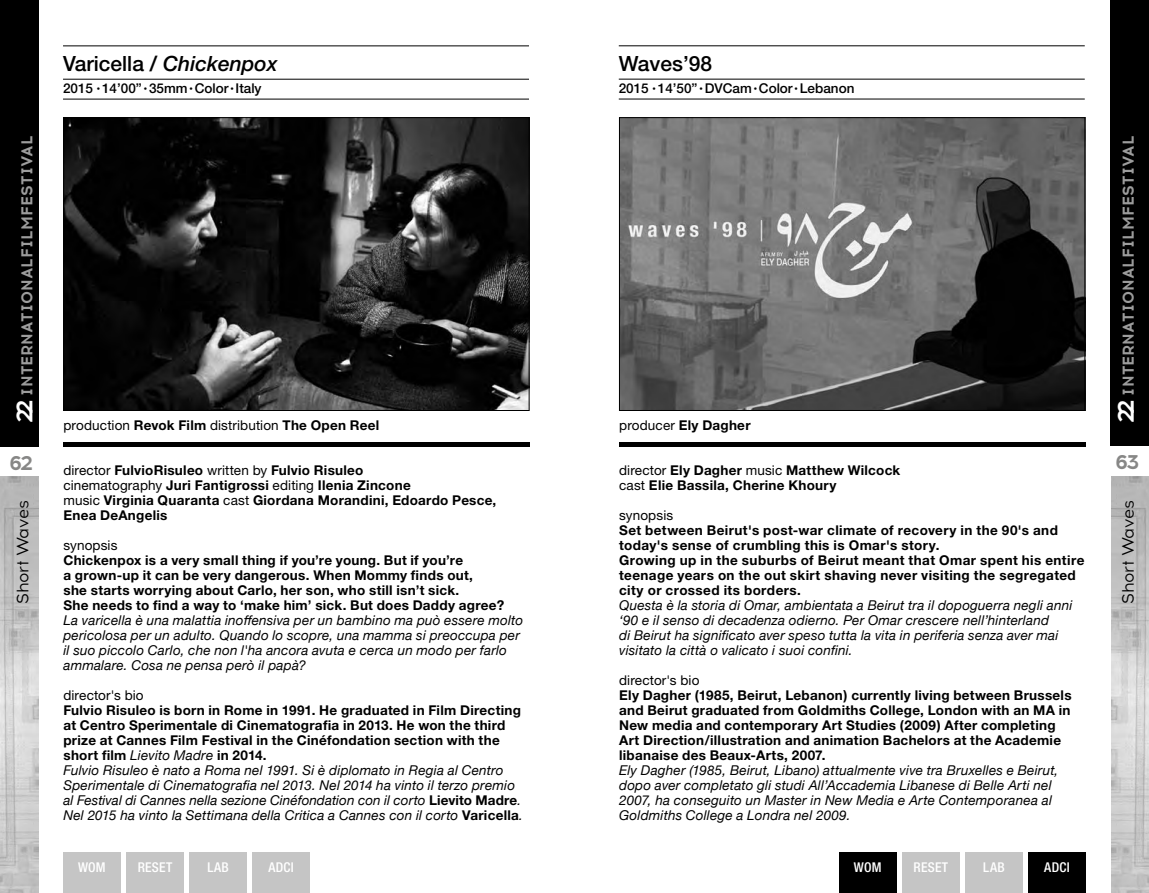
<style>
.page{position:relative;width:1149px;height:893px;background:#fff}
.page>*{position:absolute;margin:0;border:0;box-sizing:border-box;transform-origin:0 0}
.t1{font:500 21px "Helvetica Neue";color:#000}
.t2{font:700 20.25px "Acrom";color:#878786}
.t3{font:16.5px "Acrom";letter-spacing:-.025em;color:#000}
.t4{font:700 15.75px "Acrom";letter-spacing:.01em;color:#9c9c9c}
.t5{font:italic 13.5px/15px "Helvetica Neue";letter-spacing:.015em;color:#000}
.t6{font:700 13.5px/15px "Helvetica Neue";letter-spacing:.02em;color:#000}
.t7{font:13.5px "Helvetica Neue";letter-spacing:.01em;color:#000}
.t8{font:500 13.5px "Helvetica Neue";color:#000}
.t9{font:500 condensed 13.5px "Helvetica Neue";letter-spacing:.02em;color:#fff}
.s1{font-size:22.5px;color:#fff}
.s2{font-style:italic}
.s3{font-weight:700}
.s4{font-weight:400}
.s5{font-weight:700;font-style:normal}
</style>
<div class="page">
<div style="left:0;top:0;width:38px;height:446px;background:#000"></div>
<div style="left:1110px;top:0;width:38px;height:446px;background:#000"></div>
<img style="left:0;top:476px;width:38px;height:417px">
<img style="left:1111px;top:477px;width:37px;height:416px">
<div style="left:63px;top:442px;width:466px;height:5px;background:#000"></div>
<div style="left:619px;top:442px;width:466px;height:5px;background:#000"></div>
<hr style="left:618px;top:46px;width:466px;height:1px;background:#000">
<hr style="left:618px;top:79px;width:466px;height:1px;background:#000">
<hr style="left:618px;top:99px;width:466px;height:1px;background:#000">
<img style="left:621px;top:119px;width:461px;height:290px">
<div style="left:619px;top:117px;width:465px;height:294px;border:1px solid #000"></div>
<div style="left:838px;top:853px;width:58px;height:40px;background:#000"></div>
<div style="left:902px;top:853px;width:57px;height:40px;background:#c5c5c5"></div>
<div style="left:965px;top:853px;width:57px;height:40px;background:#c5c5c5"></div>
<div style="left:1028px;top:853px;width:57px;height:40px;background:#000"></div>
<hr style="left:63px;top:46px;width:466px;height:1px;background:#000">
<hr style="left:63px;top:79px;width:466px;height:1px;background:#000">
<hr style="left:63px;top:99px;width:466px;height:1px;background:#000">
<img style="left:65px;top:119px;width:462px;height:290px">
<div style="left:63px;top:117px;width:466px;height:294px;border:1px solid #000"></div>
<div style="left:189px;top:853px;width:57px;height:40px;background:#c5c5c5"></div>
<div style="left:126px;top:853px;width:57px;height:40px;background:#c5c5c5"></div>
<div style="left:252px;top:853px;width:57px;height:40px;background:#c5c5c5"></div>
<div style="left:63px;top:853px;width:57px;height:40px;background:#c5c5c5"></div>
<p class="t4" style="left:16px;top:423px;width:288px;rotate:-90deg"><span class="s1">22</span> INTERNATIONALFILMFESTIVAL</p>
<h1 class="t1" style="left:63px;top:51px;width:216px">Varicella / <span class="s2">Chickenpox</span></h1>
<p class="t8" style="left:63px;top:80px;width:200px">2015 <sup>•</sup> 14’00” <sup>•</sup> 35mm <sup>•</sup> Color <sup>•</sup> Italy</p>
<p class="t7" style="left:63px;top:417px;width:317px">production <span class="s3">Revok Film</span> distribution <span class="s3">The Open Reel</span></p>
<h1 class="t1" style="left:618px;top:51px;width:95px">Waves’98</h1>
<p class="t8" style="left:618px;top:80px;width:237px">2015 <sup>•</sup> 14’50” <sup>•</sup> DVCam <sup>•</sup> Color <sup>•</sup> Lebanon</p>
<p class="t6" style="left:619px;top:417px;width:133px"><span class="s4">producer</span> Ely Dagher</p>
<p class="t4" style="left:1116px;top:423px;width:288px;rotate:-90deg"><span class="s1">22</span> INTERNATIONALFILMFESTIVAL</p>
<h2 class="t2" style="left:10px;top:449px;width:25px">62</h2>
<h2 class="t2" style="left:1115px;top:448px;width:25px">63</h2>
<p class="t6" style="left:63px;top:463px;width:434px"><span class="s4">director</span> FulvioRisuleo <span class="s4">written by</span> Fulvio Risuleo<br><span class="s4">cinematography</span> Juri Fantigrossi <span class="s4">editing</span> Ilenia Zincone<br><span class="s4">music</span> Virginia Quaranta <span class="s4">cast</span> Giordana Morandini, Edoardo Pesce, Enea DeAngelis</p>
<p class="t7" style="left:63px;top:538px;width:55px">synopsis</p>
<p class="t6" style="left:63px;top:553px;width:442px">Chickenpox is a very small thing if you’re young. But if you’re<br>a grown-up it can be very dangerous. When Mommy finds out,<br>she starts worrying about Carlo, her son, who still isn’t sick.<br>She needs to find a way to ‘make him’ sick. But does Daddy agree?</p>
<p class="t5" style="left:63px;top:614px;width:461px">La varicella è una malattia inoffensiva per un bambino ma può essere molto pericolosa per un adulto. Quando lo scopre, una mamma si preoccupa per il suo piccolo Carlo, che non l'ha ancora avuta e cerca un modo per farlo ammalare. Cosa ne pensa però il papà?</p>
<p class="t7" style="left:63px;top:688px;width:82px">director's bio</p>
<p class="t5" style="left:63px;top:704px;width:461px"><span class="s5">Fulvio Risuleo is born in Rome in 1991. He graduated in Film Directing at Centro Sperimentale di Cinematografia in 2013. He won the third prize at Cannes Film Festival in the Cinéfondation section with the short film</span> Lievito Madre <span class="s5">in 2014.<br></span>Fulvio Risuleo è nato a Roma nel 1991. Si è diplomato in Regia al Centro Sperimentale di Cinematografia nel 2013. Nel 2014 ha vinto il terzo premio al Festival di Cannes nella sezione Cinéfondation con il corto <span class="s5">Lievito Madre</span>.<br>Nel 2015 ha vinto la Settimana della Critica a Cannes con il corto <span class="s5">Varicella</span>.</p>
<p class="t6" style="left:619px;top:463px;width:282px"><span class="s4">director</span> Ely Dagher <span class="s4">music</span> Matthew Wilcock <span class="s4">cast</span> Elie Bassila, Cherine Khoury</p>
<p class="t7" style="left:619px;top:508px;width:55px">synopsis</p>
<p class="t6" style="left:619px;top:523px;width:466px">Set between Beirut's post-war climate of recovery in the 90's and today's sense of crumbling this is Omar's story.<br>Growing up in the suburbs of Beirut meant that Omar spent his entire teenage years on the out skirt shaving never visiting the segregated city or crossed its borders.</p>
<p class="t5" style="left:619px;top:599px;width:454px">Questa è la storia di Omar, ambientata a Beirut tra il dopoguerra negli anni ‘90 e il senso di decadenza odierno. Per Omar crescere nell’hinterland<br>di Beirut ha significato aver speso tutta la vita in periferia senza aver mai visitato la città o valicato i suoi confini.</p>
<p class="t7" style="left:619px;top:673px;width:82px">director's bio</p>
<p class="t6" style="left:619px;top:688px;width:454px">Ely Dagher (1985, Beirut, Lebanon) currently living between Brussels and Beirut graduated from Goldmiths College, London with an MA in New media and contemporary Art Studies (2009) After completing Art Direction/illustration and animation Bachelors at the Academie libanaise des Beaux-Arts, 2007.</p>
<p class="t5" style="left:619px;top:764px;width:440px">Ely Dagher (1985, Beirut, Libano) attualmente vive tra Bruxelles e Beirut, dopo aver completato gli studi All’Accademia Libanese di Belle Arti nel 2007, ha conseguito un Master in New Media e Arte Contemporanea al Goldmiths College a Londra nel 2009.</p>
<p class="t3" style="left:12px;top:604px;width:105px;rotate:-90deg">Short Waves</p>
<p class="t3" style="left:1116px;top:604px;width:105px;rotate:-90deg">Short Waves</p>
<p class="t9" style="left:78px;top:859px;width:29px">WOM</p>
<p class="t9" style="left:138px;top:859px;width:36px">RESET</p>
<p class="t9" style="left:207px;top:859px;width:23px">LAB</p>
<p class="t9" style="left:268px;top:859px;width:27px">ADCI</p>
<p class="t9" style="left:853px;top:859px;width:29px">WOM</p>
<p class="t9" style="left:913px;top:859px;width:36px">RESET</p>
<p class="t9" style="left:982px;top:859px;width:23px">LAB</p>
<p class="t9" style="left:1043px;top:859px;width:27px">ADCI</p>
</div>
